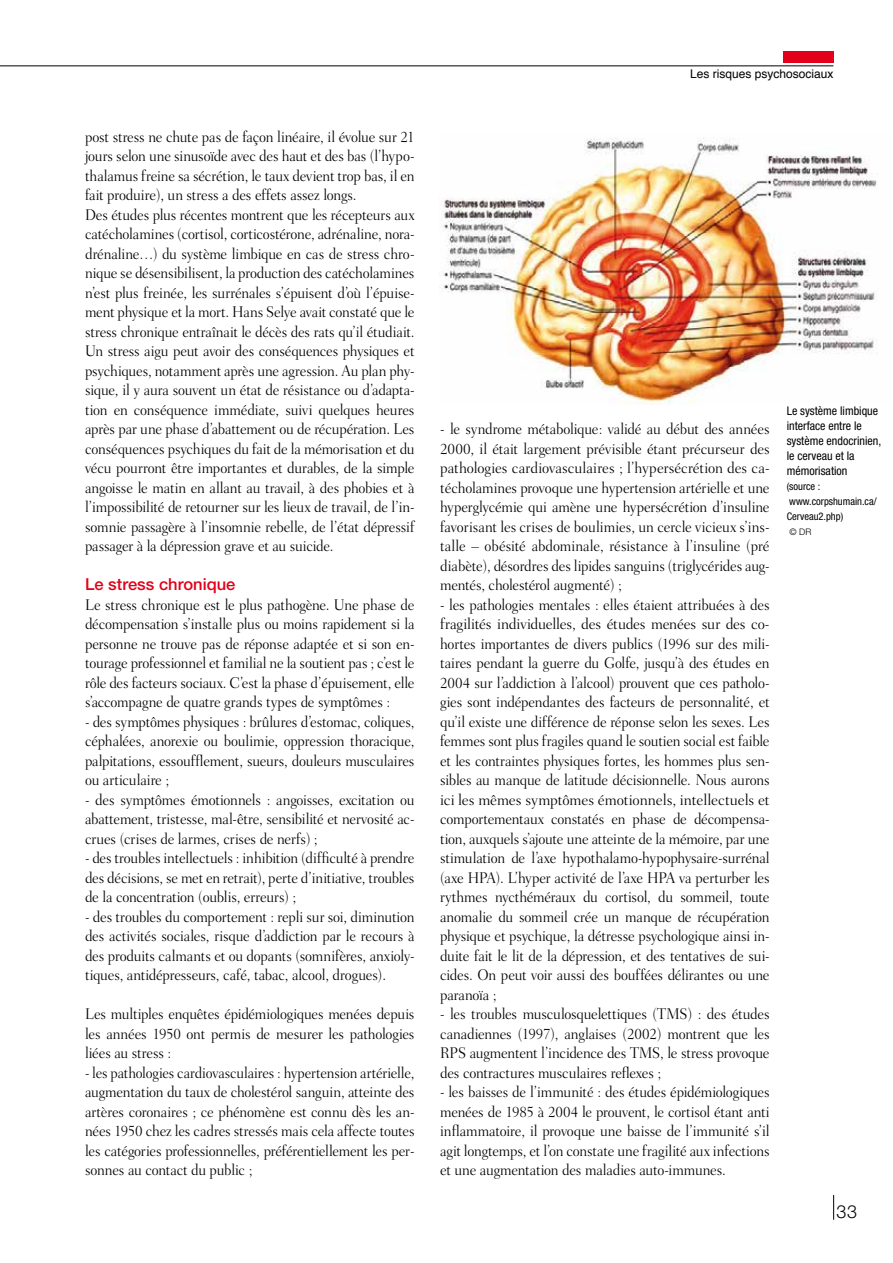
<style>
.page{position:relative;width:893px;height:1263px;background:#fff}
.page>*{position:absolute;margin:0;border:0;box-sizing:border-box;transform-origin:0 0}
.t1{font:300 18px "Helvetica Neue";color:#000}
.t2{font:500 16.5px "Helvetica Neue";color:#e2001a}
.t3{font:300 15.75px/19.5px "Fairfield LH";letter-spacing:-.015em;color:#000;text-align:justify;scale:.92 1}
.t4{font:300 15.75px/19.5px "Fairfield LH";letter-spacing:-.015em;color:#000;text-align:justify;scale:.91 1}
.t5{font:condensed 12px/15px "Helvetica Neue";color:#000}
.t6{font:12px "Helvetica";color:#000}
.t7{font:condensed 10.5px/15px "Helvetica Neue";color:#000}
.t8{font:300 9px "Helvetica Neue";color:#000}
</style>
<div class="page">
<svg style="left:833px;top:1195px;width:1px;height:25px"></svg>
<hr style="left:0;top:65px;width:833px;height:1px;background:#000">
<div style="left:783px;top:51px;width:50px;height:12px;background:#e2001a"></div>
<img style="left:442px;top:138px;width:436px;height:267px">
<p class="t3" style="left:85px;top:127px;width:360px;text-align:left">post stress ne chute pas de façon linéaire, il évolue sur 21 jours selon une sinusoïde avec des haut et des bas (l’hypo&shy;thalamus freine sa sécrétion, le taux devient trop bas, il en fait produire), un stress a des effets assez longs.<br>Des études plus récentes montrent que les récepteurs aux catécholamines (cortisol, corticostérone, adrénaline, nora&shy;drénaline…) du système limbique en cas de stress chro&shy;nique se désensibilisent, la production des catécholamines n’est plus freinée, les surrénales s’épuisent d’où l’épuise&shy;ment physique et la mort. Hans Selye avait constaté que le stress chronique entraînait le décès des rats qu’il étudiait.<br>Un stress aigu peut avoir des conséquences physiques et psychiques, notamment après une agression. Au plan phy&shy;sique, il y aura souvent un état de résistance ou d’adapta&shy;tion en conséquence immédiate, suivi quelques heures après par une phase d’abattement ou de récupération. Les conséquences psychiques du fait de la mémorisation et du vécu pourront être importantes et durables, de la simple angoisse le matin en allant au travail, à des phobies et à l’impossibilité de retourner sur les lieux de travail, de l’in&shy;somnie passagère à l’insomnie rebelle, de l’état dépressif passager à la dépression grave et au suicide.</p>
<p class="t2" style="left:85px;top:574px;width:152px">Le stress chronique</p>
<p class="t3" style="left:85px;top:595px;width:360px">Le stress chronique est le plus pathogène. Une phase de décompensation s’installe plus ou moins rapidement si la personne ne trouve pas de réponse adaptée et si son en&shy;tourage professionnel et familial ne la soutient pas ; c’est le rôle des facteurs sociaux. C’est la phase d’épuisement, elle s’accompagne de quatre grands types de symptômes :</p>
<p class="t3" style="left:85px;top:712px;width:360px">- des symptômes physiques : brûlures d’estomac, coliques, céphalées, anorexie ou boulimie, oppression thoracique, palpitations, essoufflement, sueurs, douleurs musculaires ou articulaire ;</p>
<p class="t3" style="left:85px;top:790px;width:360px">- des symptômes émotionnels : angoisses, excitation ou abattement, tristesse, mal-être, sensibilité et nervosité ac&shy;crues (crises de larmes, crises de nerfs) ;</p>
<p class="t3" style="left:85px;top:848px;width:360px">- des troubles intellectuels : inhibition (difficulté à prendre des décisions, se met en retrait), perte d’initiative, troubles de la concentration (oublis, erreurs) ;</p>
<p class="t3" style="left:85px;top:907px;width:360px">- des troubles du comportement : repli sur soi, diminution des activités sociales, risque d’addiction par le recours à des produits calmants et ou dopants (somnifères, anxioly&shy;tiques, antidépresseurs, café, tabac, alcool, drogues).</p>
<p class="t3" style="left:85px;top:1004px;width:360px">Les multiples enquêtes épidémiologiques menées depuis les années 1950 ont permis de mesurer les pathologies liées au stress :</p>
<p class="t4" style="left:85px;top:1063px;width:364px">- les pathologies cardiovasculaires : hypertension artérielle, augmentation du taux de cholestérol sanguin, atteinte des artères coronaires ; ce phénomène est connu dès les an&shy;nées 1950 chez les cadres stressés mais cela affecte toutes les catégories professionnelles, préférentiellement les per&shy;sonnes au contact du public ;</p>
<p class="t6" style="left:690px;top:65px;width:145px">Les risques psychosociaux</p>
<p class="t3" style="left:440px;top:419px;width:360px">- le syndrome métabolique: validé au début des années 2000, il était largement prévisible étant précurseur des pathologies cardiovasculaires ; l’hypersécrétion des ca&shy;técholamines provoque une hypertension artérielle et une hyperglycémie qui amène une hypersécrétion d’insuline favorisant les crises de boulimies, un cercle vicieux s’ins&shy;talle – obésité abdominale, résistance à l’insuline (pré diabète), désordres des lipides sanguins (triglycérides aug&shy;mentés, cholestérol augmenté) ;</p>
<p class="t3" style="left:440px;top:595px;width:360px">- les pathologies mentales : elles étaient attribuées à des fragilités individuelles, des études menées sur des co&shy;hortes importantes de divers publics (1996 sur des mili&shy;taires pendant la guerre du Golfe, jusqu’à des études en 2004 sur l’addiction à l’alcool) prouvent que ces patholo&shy;gies sont indépendantes des facteurs de personnalité, et qu’il existe une différence de réponse selon les sexes. Les femmes sont plus fragiles quand le soutien social est faible et les contraintes physiques fortes, les hommes plus sen&shy;sibles au manque de latitude décisionnelle. Nous aurons ici les mêmes symptômes émotionnels, intellectuels et comportementaux constatés en phase de décompensa&shy;tion, auxquels s’ajoute une atteinte de la mémoire, par une stimulation de l’axe hypothalamo-hypophysaire-surrénal (axe HPA). L’hyper activité de l’axe HPA va perturber les rythmes nycthéméraux du cortisol, du sommeil, toute anomalie du sommeil crée un manque de récupération physique et psychique, la détresse psychologique ainsi in&shy;duite fait le lit de la dépression, et des tentatives de sui&shy;cides. On peut voir aussi des bouffées délirantes ou une paranoïa ;</p>
<p class="t3" style="left:440px;top:1004px;width:360px">- les troubles musculosquelettiques (TMS) : des études canadiennes (1997), anglaises (2002) montrent que les RPS augmentent l’incidence des TMS, le stress provoque des contractures musculaires reflexes ;</p>
<p class="t3" style="left:440px;top:1082px;width:360px">- les baisses de l’immunité : des études épidémiologiques menées de 1985 à 2004 le prouvent, le cortisol étant anti inflammatoire, il provoque une baisse de l’immunité s’il agit longtemps, et l’on constate une fragilité aux infections et une augmentation des maladies auto-immunes.</p>
<p class="t5" style="left:787px;top:403px;width:96px">Le système limbique interface entre le système endocrinien, le cerveau et la mémorisation</p>
<p class="t7" style="left:787px;top:479px;width:91px">(source : www.corpshumain.ca/<br>Cerveau2.php)</p>
<p class="t8" style="left:789px;top:527px;width:23px">© DR</p>
<p class="t1" style="left:836px;top:1200px;width:22px">33</p>
</div>
